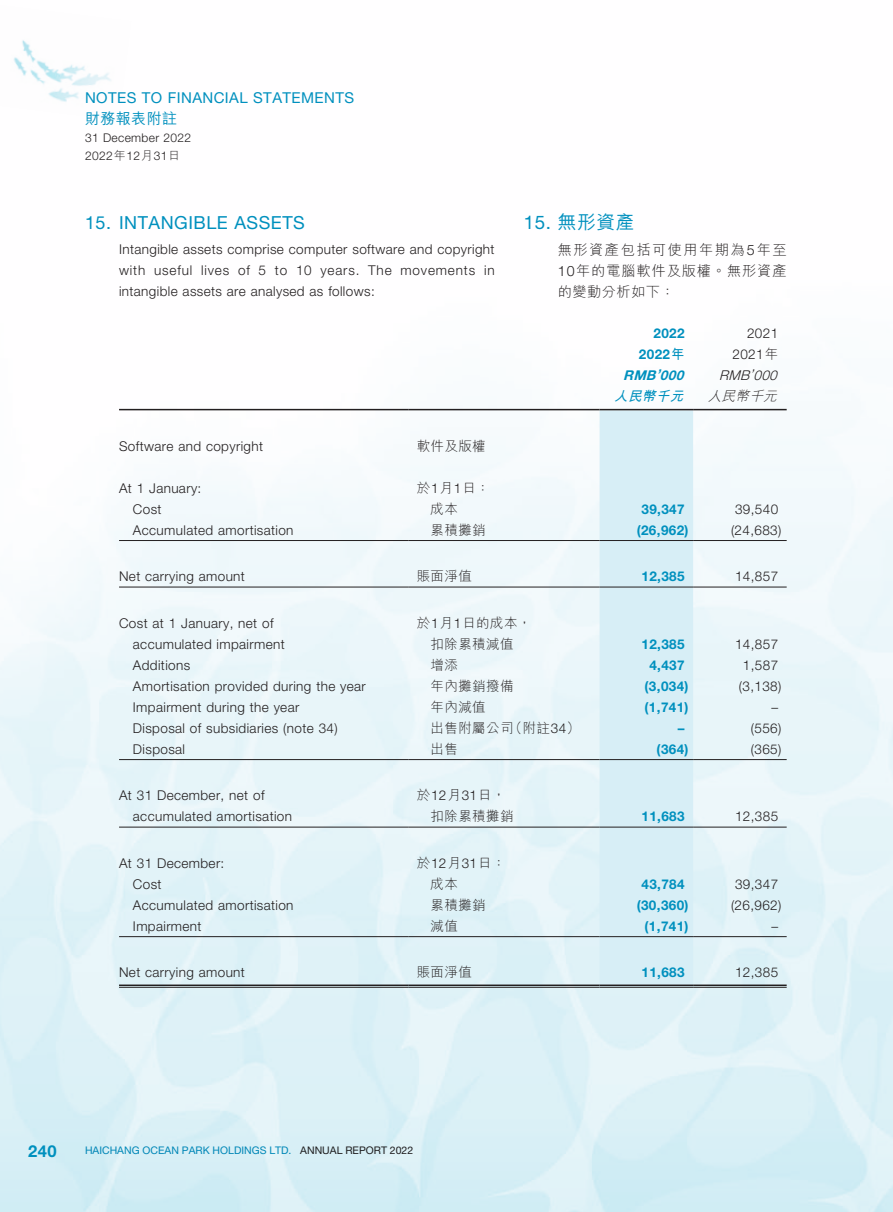
<style>
.page{position:relative;width:893px;height:1212px;background:#fff}
.page>*{position:absolute;margin:0;border:0;box-sizing:border-box;transform-origin:0 0}
.t1{font:500 18.75px "M Hei HK";color:#0090be}
.t2{font:18px "Helvetica Neue LT Std";letter-spacing:.03em;color:#0090be}
.t3{font:700 16.5px "Helvetica Neue LT Std";color:#0090be}
.t4{font:15px "Helvetica Neue LT Std";letter-spacing:.03em;color:#0090be}
.t5{font:500 15px "M Hei HK";letter-spacing:.03em;color:#0090be}
.t6{font:300 14.25px/21px "M Hei HK";letter-spacing:.06em;color:#231f20;text-align:justify}
.t7{font:300 13.5px/21px "Helvetica Neue LT Std";letter-spacing:.03em;color:#231f20}
.t8{font:300 13.5px/21px "M Hei HK";letter-spacing:.03em;color:#231f20;text-align:center}
.t9{font:700 13.5px "Helvetica Neue LT Std";letter-spacing:.03em;color:#0090be}
.t10{font:italic 700 13.5px "Helvetica Neue LT Std";color:#0090be}
.t11{font:italic 300 13.5px "Helvetica Neue LT Std";color:#231f20}
.t12{font:italic 700 13.5px "M Hei HK";color:#0090be}
.t13{font:italic 300 13.5px "M Hei HK";color:#231f20}
.t14{font:300 12px/18px "Helvetica Neue LT Std";letter-spacing:.03em;color:#231f20}
.t15{font:10.5px "Helvetica Neue LT Std";color:#0090be}
.s1{font-family:"M Hei HK"}
.s2{font-family:"Helvetica Neue LT Std";font-weight:400}
.s3{font-family:"Helvetica Neue LT Std"}
.s4{color:#231f20}
</style>
<div class="page">
<img style="left:12px;top:39px;width:100px;height:64px">
<div style="left:600px;top:410px;width:93px;height:577px;background:#d7eef6"></div>
<hr style="left:119px;top:409px;width:289px;height:1px;background:#231f20">
<hr style="left:408px;top:409px;width:192px;height:1px;background:#231f20">
<hr style="left:600px;top:409px;width:93px;height:1px;background:#231f20">
<hr style="left:693px;top:409px;width:94px;height:1px;background:#231f20">
<hr style="left:119px;top:540px;width:289px;height:1px;background:#231f20">
<hr style="left:408px;top:540px;width:192px;height:1px;background:#231f20">
<hr style="left:600px;top:540px;width:93px;height:1px;background:#231f20">
<hr style="left:693px;top:540px;width:94px;height:1px;background:#231f20">
<hr style="left:119px;top:587px;width:289px;height:1px;background:#231f20">
<hr style="left:408px;top:587px;width:192px;height:1px;background:#231f20">
<hr style="left:600px;top:587px;width:93px;height:1px;background:#231f20">
<hr style="left:693px;top:587px;width:94px;height:1px;background:#231f20">
<hr style="left:119px;top:759px;width:289px;height:1px;background:#231f20">
<hr style="left:408px;top:759px;width:192px;height:1px;background:#231f20">
<hr style="left:600px;top:759px;width:93px;height:1px;background:#231f20">
<hr style="left:693px;top:759px;width:94px;height:1px;background:#231f20">
<hr style="left:119px;top:827px;width:289px;height:1px;background:#231f20">
<hr style="left:408px;top:827px;width:192px;height:1px;background:#231f20">
<hr style="left:600px;top:827px;width:93px;height:1px;background:#231f20">
<hr style="left:693px;top:827px;width:94px;height:1px;background:#231f20">
<hr style="left:119px;top:936px;width:289px;height:1px;background:#231f20">
<hr style="left:408px;top:936px;width:192px;height:1px;background:#231f20">
<hr style="left:600px;top:936px;width:93px;height:1px;background:#231f20">
<hr style="left:693px;top:936px;width:94px;height:1px;background:#231f20">
<hr style="left:119px;top:984px;width:289px;height:2px;background:#231f20">
<hr style="left:119px;top:987px;width:289px;height:1px;background:#231f20">
<hr style="left:408px;top:984px;width:192px;height:2px;background:#231f20">
<hr style="left:408px;top:987px;width:192px;height:1px;background:#231f20">
<hr style="left:600px;top:984px;width:93px;height:2px;background:#231f20">
<hr style="left:600px;top:987px;width:93px;height:1px;background:#231f20">
<hr style="left:693px;top:984px;width:94px;height:2px;background:#231f20">
<hr style="left:693px;top:987px;width:94px;height:1px;background:#231f20">
<p class="t4" style="left:85px;top:88px;width:271px">NOTES TO FINANCIAL STATEMENTS</p>
<p class="t5" style="left:85px;top:107px;width:94px">財務報表附註</p>
<p class="t14" style="left:85px;top:128px;width:108px">31 December 2022<br>2022<span class="s1">年</span>12<span class="s1">月</span>31<span class="s1">日</span></p>
<h2 class="t2" style="left:85px;top:212px;width:221px">15. INTANGIBLE ASSETS</h2>
<p class="t7" style="left:119px;top:238px;width:377px;text-align:justify">Intangible assets comprise computer software and copyright with useful lives of 5 to 10 years. The movements in intangible assets are analysed as follows:</p>
<h1 class="t1" style="left:524px;top:209px;width:112px"><span class="s2">15.</span> 無形資產</h1>
<p class="t6" style="left:558px;top:239px;width:230px">無形資產包括可使用年期為<span class="s3">5</span>年至<span class="s3">10</span>年的電腦軟件及版權。無形資產的變動分析如下：</p>
<p class="t9" style="left:653px;top:325px;width:33px">2022</p>
<p class="t7" style="left:747px;top:322px;width:33px">2021</p>
<p class="t9" style="left:639px;top:346px;width:47px">2022<span class="s1">年</span></p>
<p class="t7" style="left:732px;top:343px;width:47px">2021<span class="s1">年</span></p>
<p class="t10" style="left:623px;top:367px;width:66px">RMB’000</p>
<p class="t11" style="left:719px;top:367px;width:64px">RMB’000</p>
<p class="t12" style="left:614px;top:386px;width:75px">人民幣千元</p>
<p class="t13" style="left:708px;top:389px;width:74px">人民幣千元</p>
<p class="t7" style="left:119px;top:435px;width:145px">Software and copyright</p>
<p class="t8" style="left:417px;top:435px;width:71px">軟件及版權</p>
<p class="t7" style="left:119px;top:477px;width:84px">At 1 January:</p>
<p class="t8" style="left:417px;top:477px;width:75px">於<span class="s3">1</span>月<span class="s3">1</span>日：</p>
<p class="t7" style="left:133px;top:498px;width:30px">Cost</p>
<p class="t8" style="left:431px;top:498px;width:29px">成本</p>
<p class="t9" style="left:641px;top:500px;width:45px">39,347</p>
<p class="t7" style="left:735px;top:498px;width:45px">39,540</p>
<p class="t7" style="left:133px;top:519px;width:162px">Accumulated amortisation</p>
<p class="t8" style="left:431px;top:519px;width:57px">累積攤銷</p>
<p class="t9" style="left:637px;top:521px;width:53px">(26,962)</p>
<p class="t7" style="left:731px;top:519px;width:52px">(24,683)</p>
<p class="t7" style="left:119px;top:566px;width:127px">Net carrying amount</p>
<p class="t8" style="left:417px;top:565px;width:57px">賬面淨值</p>
<p class="t9" style="left:641px;top:568px;width:45px">12,385</p>
<p class="t7" style="left:735px;top:566px;width:45px">14,857</p>
<p class="t7" style="left:133px;top:612px;width:153px;text-indent:-14px">Cost at 1 January, net of accumulated impairment</p>
<p class="t8" style="left:417px;top:612px;width:116px">於<span class="s3">1</span>月<span class="s3">1</span>日的成本，扣除累積減值</p>
<p class="t9" style="left:641px;top:635px;width:45px">12,385</p>
<p class="t7" style="left:735px;top:633px;width:45px">14,857</p>
<p class="t7" style="left:133px;top:654px;width:59px">Additions</p>
<p class="t8" style="left:431px;top:654px;width:29px">增添</p>
<p class="t9" style="left:649px;top:656px;width:37px">4,437</p>
<p class="t7" style="left:743px;top:654px;width:37px">1,587</p>
<p class="t7" style="left:133px;top:675px;width:234px">Amortisation provided during the year</p>
<p class="t8" style="left:431px;top:675px;width:84px">年內攤銷撥備</p>
<p class="t9" style="left:645px;top:677px;width:46px">(3,034)</p>
<p class="t7" style="left:739px;top:675px;width:44px">(3,138)</p>
<p class="t7" style="left:133px;top:696px;width:168px">Impairment during the year</p>
<p class="t8" style="left:431px;top:696px;width:57px">年內減值</p>
<p class="t9" style="left:645px;top:698px;width:46px">(1,741)</p>
<p class="t7" style="left:771px;top:696px;width:8px">–</p>
<p class="t7" style="left:133px;top:717px;width:206px">Disposal of subsidiaries (note 34)</p>
<p class="t8" style="left:431px;top:717px;width:151px">出售附屬公司（附註<span class="s3">34</span>）</p>
<p class="t9" style="left:678px;top:719px;width:8px">–</p>
<p class="t7" style="left:751px;top:717px;width:32px">(556)</p>
<p class="t7" style="left:133px;top:738px;width:54px">Disposal</p>
<p class="t8" style="left:431px;top:738px;width:29px">出售</p>
<p class="t9" style="left:657px;top:740px;width:34px">(364)</p>
<p class="t7" style="left:751px;top:738px;width:32px">(365)</p>
<p class="t7" style="left:133px;top:785px;width:161px;text-indent:-14px">At 31 December, net of accumulated amortisation</p>
<p class="t8" style="left:431px;top:784px;width:84px;text-align:left;text-indent:-14px">於<span class="s3">12</span>月<span class="s3">31</span>日，扣除累積攤銷</p>
<p class="t9" style="left:641px;top:808px;width:45px">11,683</p>
<p class="t7" style="left:735px;top:806px;width:45px">12,385</p>
<p class="t7" style="left:119px;top:852px;width:107px">At 31 December:</p>
<p class="t8" style="left:417px;top:852px;width:90px">於<span class="s3">12</span>月<span class="s3">31</span>日：</p>
<p class="t7" style="left:133px;top:873px;width:30px">Cost</p>
<p class="t8" style="left:431px;top:873px;width:29px">成本</p>
<p class="t9" style="left:641px;top:875px;width:45px">43,784</p>
<p class="t7" style="left:735px;top:873px;width:45px">39,347</p>
<p class="t7" style="left:133px;top:894px;width:162px">Accumulated amortisation</p>
<p class="t8" style="left:431px;top:894px;width:57px">累積攤銷</p>
<p class="t9" style="left:637px;top:896px;width:53px">(30,360)</p>
<p class="t7" style="left:731px;top:894px;width:52px">(26,962)</p>
<p class="t7" style="left:133px;top:915px;width:70px">Impairment</p>
<p class="t8" style="left:431px;top:915px;width:29px">減值</p>
<p class="t9" style="left:645px;top:918px;width:46px">(1,741)</p>
<p class="t7" style="left:771px;top:915px;width:8px">–</p>
<p class="t7" style="left:119px;top:962px;width:127px">Net carrying amount</p>
<p class="t8" style="left:417px;top:962px;width:57px">賬面淨值</p>
<p class="t9" style="left:641px;top:964px;width:45px">11,683</p>
<p class="t7" style="left:735px;top:962px;width:45px">12,385</p>
<p class="t3" style="left:28px;top:1140px;width:30px">240</p>
<p class="t15" style="left:85px;top:1144px;width:330px">HAICHANG OCEAN PARK HOLDINGS LTD. <span class="s4">ANNUAL REPORT 2022</span></p>
</div>
